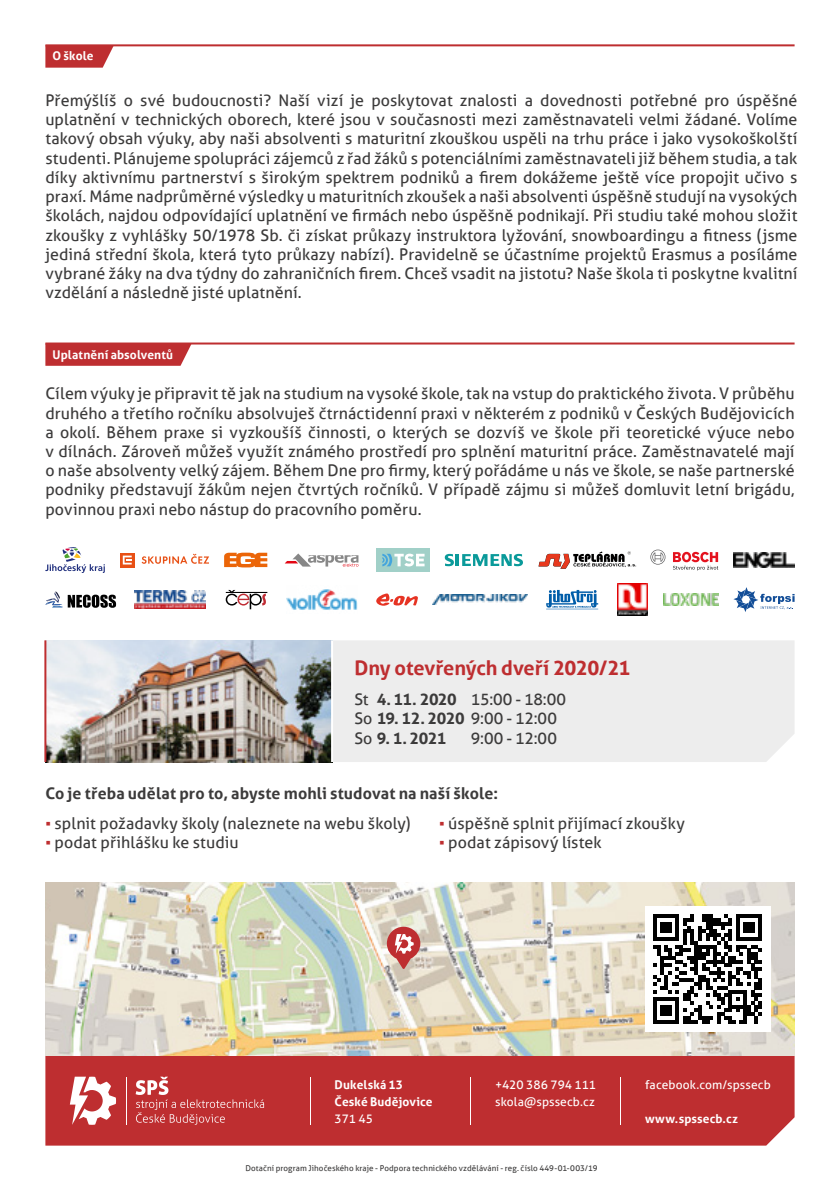
<style>
.page{position:relative;width:840px;height:1191px;background:#fff}
.page>*{position:absolute;margin:0;border:0;box-sizing:border-box;transform-origin:0 0}
.t1{font:700 20px "Aller";letter-spacing:-.01em;color:#be2e30}
.t2{font:16px/19.2px "Aller";letter-spacing:.005em;color:#3c3b3b;text-align:justify}
.t3{font:700 16px "Aller";letter-spacing:.01em;color:#3c3b3b}
.t4{font:700 12px/16.8px "Aller";letter-spacing:.01em;color:#fff}
.t5{font:12px/16.8px "Aller";letter-spacing:.005em;color:#fff}
.t6{font:8px "Aller";letter-spacing:.01em;color:#3c3b3b}
.s1{font-weight:700}
.s2{font-family:"Arial";color:#be2e30}
</style>
<div class="page">
<div style="left:333px;top:640px;width:461px;height:122px;background:#ededed"></div>
<img style="left:46px;top:640px;width:285px;height:122px">
<svg style="left:45px;top:46px;width:69px;height:22px;background:#c44345"></svg>
<hr style="left:45px;top:44px;width:749px;height:2px;background:#be2e30">
<div style="left:45px;top:1056px;width:749px;height:89px;background:#be2e30"></div>
<img style="left:45px;top:882px;width:749px;height:174px">
<svg style="left:70px;top:1076px;width:46px;height:48px"></svg>
<hr style="left:126px;top:1076px;width:1px;height:48px;background:#fff">
<svg style="left:136px;top:1076px;width:128px;height:48px;background:#c54547"></svg>
<hr style="left:470px;top:1076px;width:1px;height:48px;background:#fff">
<hr style="left:310px;top:1076px;width:1px;height:48px;background:#fff">
<hr style="left:619px;top:1076px;width:1px;height:48px;background:#fff">
<svg style="left:386px;top:926px;width:34px;height:43px"></svg>
<div style="left:644px;top:906px;width:125px;height:125px;background:#fff"></div>
<svg style="left:653px;top:914px;width:108px;height:109px"></svg>
<hr style="left:44px;top:640px;width:2px;height:122px;background:#be2e30">
<svg style="left:45px;top:344px;width:146px;height:22px;background:#c03739"></svg>
<hr style="left:45px;top:342px;width:749px;height:2px;background:#be2e30">
<svg style="left:45px;top:547px;width:60px;height:26px"></svg>
<svg style="left:376px;top:593px;width:41px;height:12px"></svg>
<svg style="left:225px;top:590px;width:42px;height:19px"></svg>
<img style="left:432px;top:594px;width:95px;height:11px">
<svg style="left:120px;top:553px;width:14px;height:14px"></svg>
<svg style="left:123px;top:555px;width:9px;height:9px"></svg>
<svg style="left:141px;top:553px;width:68px;height:11px"></svg>
<svg style="left:673px;top:552px;width:44px;height:18px"></svg>
<svg style="left:650px;top:549px;width:15px;height:15px"></svg>
<svg style="left:546px;top:590px;width:52px;height:19px"></svg>
<svg style="left:224px;top:552px;width:43px;height:15px"></svg>
<img style="left:135px;top:591px;width:70px;height:17px">
<img style="left:286px;top:589px;width:71px;height:21px">
<img style="left:663px;top:593px;width:54px;height:12px">
<svg style="left:45px;top:591px;width:71px;height:17px"></svg>
<svg style="left:284px;top:553px;width:74px;height:13px"></svg>
<div style="left:376px;top:548px;width:54px;height:24px;background:#a1d0c8"></div>
<svg style="left:382px;top:553px;width:42px;height:13px"></svg>
<svg style="left:444px;top:554px;width:78px;height:12px"></svg>
<svg style="left:538px;top:551px;width:97px;height:18px"></svg>
<img style="left:733px;top:552px;width:61px;height:15px">
<img style="left:617px;top:584px;width:29px;height:31px">
<svg style="left:733px;top:587px;width:61px;height:25px"></svg>
<p class="t4" style="left:52px;top:48px;width:43px">O škole</p>
<p class="t2" style="left:45px;top:91px;width:753px">Přemýšlíš o své budoucnosti? Naší vizí je poskytovat znalosti a dovednosti potřebné pro úspěšné uplatnění v technických oborech, které jsou v současnosti mezi zaměstnavateli velmi žádané. Volíme takový obsah výuky, aby naši absolventi s maturitní zkouškou uspěli na trhu práce i jako vysokoškolští studenti. Plánujeme spolupráci zájemců z řad žáků s potenciálními zaměstnavateli již během studia, a tak díky aktivnímu partnerství s širokým spektrem podniků a firem dokážeme ještě více propojit učivo s praxí. Máme nadprůměrné výsledky u maturitních zkoušek a naši absolventi úspěšně studují na vysokých školách, najdou odpovídající uplatnění ve firmách nebo úspěšně podnikají. Při studiu také mohou složit zkoušky z vyhlášky 50/1978 Sb. či získat průkazy instruktora lyžování, snowboardingu a fitness (jsme jediná střední škola, která tyto průkazy nabízí). Pravidelně se účastníme projektů Erasmus a posíláme vybrané žáky na dva týdny do zahraničních firem. Chceš vsadit na jistotu? Naše škola ti poskytne kvalitní vzdělání a následně jisté uplatnění.</p>
<p class="t4" style="left:52px;top:346px;width:122px">Uplatnění absolventů</p>
<p class="t2" style="left:45px;top:384px;width:750px">Cílem výuky je připravit tě jak na studium na vysoké škole, tak na vstup do praktického života. V průběhu druhého a třetího ročníku absolvuješ čtrnáctidenní praxi v některém z podniků v Českých Budějovicích a okolí. Během praxe si vyzkoušíš činnosti, o kterých se dozvíš ve škole při teoretické výuce nebo v dílnách. Zároveň můžeš využít známého prostředí pro splnění maturitní práce. Zaměstnavatelé mají o naše absolventy velký zájem. Během Dne pro firmy, který pořádáme u nás ve škole, se naše partnerské podniky představují žákům nejen čtvrtých ročníků. V případě zájmu si můžeš domluvit letní brigádu, povinnou praxi nebo nástup do pracovního poměru.</p>
<p class="t1" style="left:354px;top:656px;width:277px">Dny otevřených dveří 2020/21</p>
<p class="t2" style="left:354px;top:690px;width:213px;text-align:left">St <span class="s1">4. 11. 2020</span> 15:00 - 18:00<br>So <span class="s1">19. 12. 2020</span> 9:00 - 12:00<br>So <span class="s1">9. 1. 2021</span></p>
<p class="t2" style="left:470px;top:728px;width:88px">9:00 - 12:00</p>
<p class="t3" style="left:45px;top:784px;width:454px">Co je třeba udělat pro to, abyste mohli studovat na naší škole:</p>
<p class="t2" style="left:45px;top:813px;width:366px"><span class="s2">▪</span> splnit požadavky školy (naleznete na webu školy)</p>
<p class="t2" style="left:45px;top:832px;width:195px"><span class="s2">▪</span> podat přihlášku ke studiu</p>
<p class="t2" style="left:439px;top:813px;width:247px"><span class="s2">▪</span> úspěšně splnit přijímací zkoušky</p>
<p class="t2" style="left:439px;top:832px;width:164px"><span class="s2">▪</span> podat zápisový lístek</p>
<p class="t4" style="left:334px;top:1076px;width:99px">Dukelská 13<br>České Budějovice</p>
<p class="t5" style="left:334px;top:1110px;width:40px">371 45</p>
<p class="t5" style="left:495px;top:1076px;width:102px">+420 386 794 111 skola@spssecb.cz</p>
<p class="t6" style="left:245px;top:1163px;width:353px">Dotační program Jihočeského kraje - Podpora technického vzdělávání - reg. číslo 449-01-003/19</p>
<p class="t5" style="left:644px;top:1076px;width:127px">facebook.com/spssecb</p>
<p class="t4" style="left:644px;top:1110px;width:94px">www.spssecb.cz</p>
</div>
